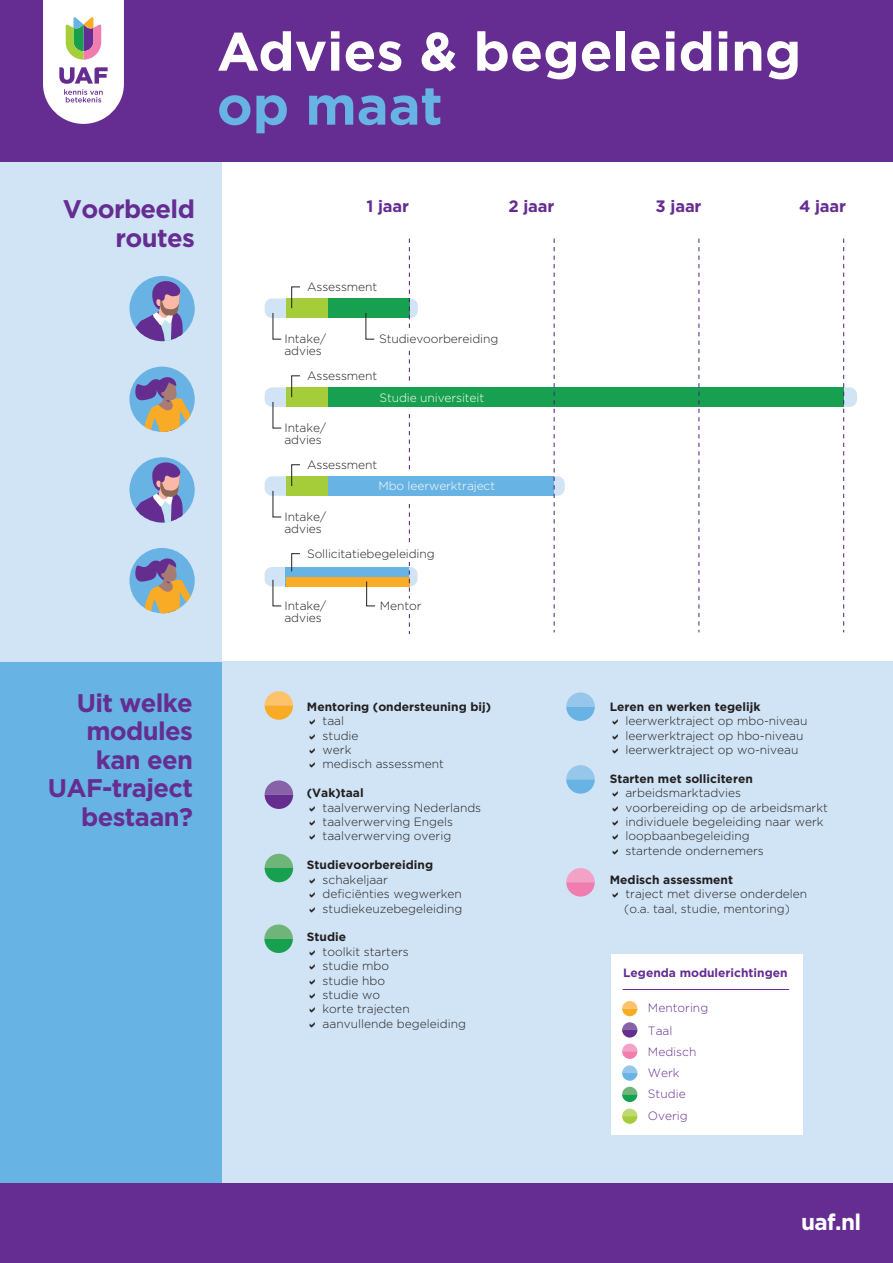
<style>
.page{position:relative;width:893px;height:1263px;background:#fff}
.page>*{position:absolute;margin:0;border:0;box-sizing:border-box;transform-origin:0 0}
.t1{font:700 54px "Gotham";color:#fff}
.t2{font:700 54px "Gotham";color:#67b3e3}
.t3{font:700 25.5px/28.5px "Gotham";letter-spacing:-.025em;color:#652d91;text-align:right}
.t4{font:700 22.5px "Gotham";color:#fff}
.t5{font:700 16.5px "Gotham";letter-spacing:-.01em;color:#652d91}
.t6{font:300 12px/14.4px "Gotham";color:#231f20}
.t7{font:700 12px "Gotham";color:#231f20}
.t8{font:300 12px "Gotham";letter-spacing:-.01em;color:#fff}
.t9{font:300 12px/22.8px "Gotham";color:#652d91}
.t10{font:700 12px "Gotham";color:#652d91}
</style>
<div class="page">
<div style="left:0;top:151px;width:221px;height:1112px;background:#d0e4f5"></div>
<div style="left:101px;top:662px;width:792px;height:601px;background:#d0e4f5"></div>
<div style="left:0;top:662px;width:221px;height:526px;background:#67b3e3"></div>
<div style="left:0;top:0;width:893px;height:161px;background:#652d91"></div>
<div style="left:0;top:1183px;width:893px;height:80px;background:#652d91"></div>
<div style="left:129px;top:367px;width:66px;height:65px;background:#68b3e3;border-radius:50%"></div>
<svg style="left:134px;top:374px;width:61px;height:58px"></svg>
<div style="left:265px;top:298px;width:153px;height:20px;background:#d0e4f5;border-radius:7px"></div>
<div style="left:286px;top:298px;width:42px;height:20px;background:#a5cd3a"></div>
<div style="left:328px;top:298px;width:81px;height:20px;background:#16a04f"></div>
<svg style="left:273px;top:313px;width:9px;height:27px"></svg>
<svg style="left:291px;top:286px;width:9px;height:23px"></svg>
<svg style="left:365px;top:313px;width:10px;height:27px"></svg>
<div style="left:265px;top:387px;width:592px;height:20px;background:#d0e4f5;border-radius:7px"></div>
<div style="left:286px;top:387px;width:42px;height:20px;background:#a5cd3a"></div>
<div style="left:328px;top:387px;width:516px;height:20px;background:#16a04f"></div>
<svg style="left:273px;top:402px;width:9px;height:26px"></svg>
<svg style="left:291px;top:375px;width:9px;height:23px"></svg>
<div style="left:265px;top:476px;width:300px;height:20px;background:#d0e4f5;border-radius:7px"></div>
<div style="left:286px;top:476px;width:42px;height:20px;background:#a5cd3a"></div>
<div style="left:328px;top:476px;width:226px;height:20px;background:#67b3e3"></div>
<svg style="left:273px;top:490px;width:9px;height:27px"></svg>
<svg style="left:291px;top:464px;width:9px;height:22px"></svg>
<div style="left:265px;top:567px;width:152px;height:19px;background:#d0e4f5;border-radius:7px"></div>
<div style="left:286px;top:567px;width:123px;height:19px;background:#67b3e3"></div>
<div style="left:286px;top:577px;width:123px;height:9px;background:#faab27"></div>
<svg style="left:273px;top:579px;width:9px;height:27px"></svg>
<svg style="left:291px;top:553px;width:9px;height:19px"></svg>
<svg style="left:366px;top:581px;width:9px;height:25px"></svg>
<svg style="left:409px;top:239px;width:1px;height:89px"></svg>
<svg style="left:409px;top:351px;width:1px;height:30px"></svg>
<svg style="left:409px;top:504px;width:1px;height:39px"></svg>
<svg style="left:409px;top:562px;width:1px;height:36px"></svg>
<svg style="left:409px;top:414px;width:1px;height:55px"></svg>
<svg style="left:409px;top:614px;width:1px;height:20px"></svg>
<svg style="left:554px;top:239px;width:1px;height:393px"></svg>
<svg style="left:699px;top:239px;width:1px;height:393px"></svg>
<svg style="left:843px;top:239px;width:1px;height:393px"></svg>
<svg style="left:265px;top:691px;width:28px;height:29px"></svg>
<svg style="left:265px;top:780px;width:28px;height:29px"></svg>
<svg style="left:265px;top:854px;width:28px;height:28px"></svg>
<svg style="left:264px;top:924px;width:29px;height:29px"></svg>
<svg style="left:566px;top:692px;width:29px;height:29px"></svg>
<svg style="left:566px;top:765px;width:29px;height:29px"></svg>
<svg style="left:566px;top:868px;width:29px;height:28px"></svg>
<div style="left:612px;top:955px;width:191px;height:180px;background:#fff"></div>
<svg style="left:622px;top:1001px;width:15px;height:15px"></svg>
<svg style="left:622px;top:1087px;width:15px;height:15px"></svg>
<svg style="left:622px;top:1065px;width:15px;height:16px"></svg>
<svg style="left:622px;top:1022px;width:15px;height:15px"></svg>
<svg style="left:622px;top:1108px;width:15px;height:16px"></svg>
<svg style="left:622px;top:1043px;width:15px;height:16px"></svg>
<hr style="left:622px;top:989px;width:167px;height:1px;background:#652d91">
<svg style="left:129px;top:276px;width:66px;height:66px"></svg>
<div style="left:129px;top:548px;width:66px;height:65px;background:#68b3e3;border-radius:50%"></div>
<svg style="left:134px;top:555px;width:61px;height:58px"></svg>
<svg style="left:129px;top:457px;width:66px;height:66px"></svg>
<svg style="left:43px;top:0;width:81px;height:124px;background:#ded6e0"></svg>
<h1 class="t1" style="left:217px;top:20px;width:586px">Advies &amp; begeleiding</h1>
<h1 class="t2" style="left:217px;top:74px;width:227px">op maat</h1>
<h2 class="t3" style="left:63px;top:194px;width:133px">Voorbeeld routes</h2>
<h3 class="t5" style="left:367px;top:196px;width:44px">1 jaar</h3>
<h3 class="t5" style="left:508px;top:196px;width:47px">2 jaar</h3>
<h3 class="t5" style="left:656px;top:196px;width:47px">3 jaar</h3>
<h3 class="t5" style="left:799px;top:196px;width:48px">4 jaar</h3>
<p class="t6" style="left:307px;top:280px;width:72px">Assessment</p>
<p class="t6" style="left:284px;top:333px;width:43px;line-height:12px">Intake/ advies</p>
<p class="t6" style="left:379px;top:332px;width:121px">Studievoorbereiding</p>
<p class="t6" style="left:307px;top:368px;width:72px">Assessment</p>
<p class="t6" style="left:284px;top:422px;width:43px;line-height:12px">Intake/ advies</p>
<p class="t8" style="left:379px;top:391px;width:106px">Studie universiteit</p>
<p class="t6" style="left:307px;top:457px;width:72px">Assessment</p>
<p class="t6" style="left:284px;top:511px;width:43px;line-height:12px">Intake/ advies</p>
<p class="t8" style="left:378px;top:479px;width:118px">Mbo leerwerktraject</p>
<p class="t6" style="left:307px;top:546px;width:129px">Sollicitatiebegeleiding</p>
<h2 class="t3" style="left:48px;top:688px;width:146px">Uit welke modules kan een<br>UAF-traject bestaan?</h2>
<p class="t6" style="left:284px;top:600px;width:43px;line-height:12px">Intake/ advies</p>
<p class="t6" style="left:380px;top:598px;width:43px">Mentor</p>
<p class="t7" style="left:307px;top:700px;width:186px">Mentoring (ondersteuning bij)</p>
<p class="t6" style="left:323px;top:714px;width:123px">taal<br>studie<br>werk<br>medisch assessment</p>
<p class="t7" style="left:307px;top:786px;width:58px">(Vak)taal</p>
<p class="t6" style="left:323px;top:800px;width:160px">taalverwerving Nederlands taalverwerving Engels taalverwerving overig</p>
<p class="t7" style="left:307px;top:858px;width:128px">Studievoorbereiding</p>
<p class="t6" style="left:323px;top:872px;width:141px">schakeljaar<br>deficiënties wegwerken studiekeuzebegeleiding</p>
<p class="t7" style="left:307px;top:930px;width:41px">Studie</p>
<p class="t6" style="left:323px;top:944px;width:145px">toolkit starters<br>studie mbo<br>studie hbo<br>studie wo<br>korte trajecten aanvullende begeleiding</p>
<p class="t7" style="left:610px;top:700px;width:152px">Leren en werken tegelijk</p>
<p class="t6" style="left:625px;top:714px;width:184px">leerwerktraject op mbo-niveau leerwerktraject op hbo-niveau leerwerktraject op wo-niveau</p>
<p class="t7" style="left:610px;top:772px;width:145px">Starten met solliciteren</p>
<p class="t6" style="left:625px;top:786px;width:204px">arbeidsmarktadvies<br>voorbereiding op de arbeidsmarkt individuele begeleiding naar werk loopbaanbegeleiding<br>startende ondernemers</p>
<p class="t7" style="left:610px;top:872px;width:125px">Medisch assessment</p>
<p class="t6" style="left:624px;top:886px;width:185px">traject met diverse onderdelen (o.a. taal, studie, mentoring)</p>
<p class="t10" style="left:623px;top:966px;width:166px">Legenda modulerichtingen</p>
<p class="t9" style="left:648px;top:996px;width:62px">Mentoring<br>Taal</p>
<p class="t9" style="left:648px;top:1040px;width:50px">Medisch</p>
<p class="t9" style="left:648px;top:1062px;width:39px;line-height:20.9px">Werk<br>Studie</p>
<p class="t9" style="left:648px;top:1104px;width:41px">Overig</p>
<h3 class="t4" style="left:801px;top:1209px;width:62px">uaf.nl</h3>
</div>
